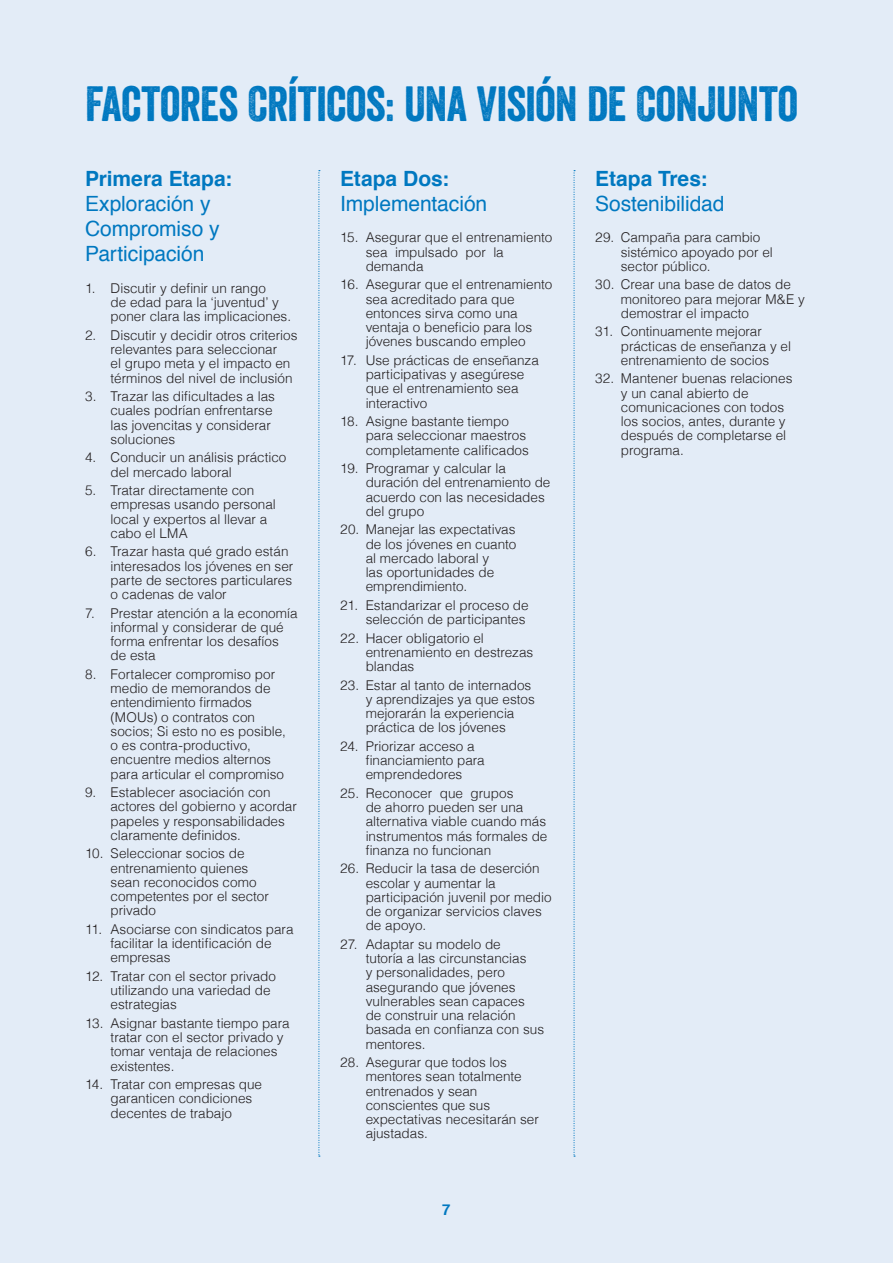
<style>
.page{position:relative;width:893px;height:1263px;background:#e3ecf7}
.page>*{position:absolute;margin:0;border:0;box-sizing:border-box;transform-origin:0 0}
.groot_koppe{font:48px "Veneer";letter-spacing:-.01em;color:#0078c0}
.BODYKOP1{font:21px/25.2px "Helvetica";letter-spacing:-.005em;color:#0078c0}
.body{font:700 15px "Helvetica";color:#0078c0}
.critical_factors_bod{font:300 13.5px/14.2px "Helvetica";color:#231f20}
.s1{font-weight:700}
</style>
<div class="page">
<svg style="left:318px;top:170px;width:2px;height:987px"></svg>
<svg style="left:573px;top:170px;width:2px;height:987px"></svg>
<p class="groot_koppe" style="left:85px;top:74px;width:715px">FACTORES CRÍTICOS: UNA VISIÓN DE CONJUNTO</p>
<p class="BODYKOP1" style="left:85px;top:166px;width:149px"><span class="s1">Primera Etapa:<br></span>Exploración y<br>Compromiso y<br>Participación</p>
<p class="critical_factors_bod" style="left:111px;top:280px;width:182px;text-indent:-26px">1. Discutir y definir un rango<br>de edad para la ‘juventud’ y poner clara las implicaciones.</p>
<p class="critical_factors_bod" style="left:111px;top:327px;width:188px;text-indent:-26px">2. Discutir y decidir otros criterios relevantes para seleccionar<br>el grupo meta y el impacto en términos del nivel de inclusión</p>
<p class="critical_factors_bod" style="left:111px;top:388px;width:166px;text-indent:-26px">3. Trazar las dificultades a las cuales podrían enfrentarse las jovencitas y considerar soluciones</p>
<p class="critical_factors_bod" style="left:111px;top:449px;width:177px;text-indent:-26px">4. Conducir un análisis práctico del mercado laboral</p>
<p class="critical_factors_bod" style="left:111px;top:482px;width:167px;text-indent:-26px">5. Tratar directamente con empresas usando personal local y expertos al llevar a cabo el LMA</p>
<p class="critical_factors_bod" style="left:111px;top:543px;width:184px;text-indent:-26px">6. Trazar hasta qué grado están interesados los jóvenes en ser parte de sectores particulares o cadenas de valor</p>
<p class="critical_factors_bod" style="left:111px;top:605px;width:188px;text-indent:-26px">7. Prestar atención a la economía informal y considerar de qué forma enfrentar los desafíos de esta</p>
<p class="critical_factors_bod" style="left:111px;top:666px;width:177px;text-indent:-26px">8. Fortalecer compromiso por medio de memorandos de entendimiento firmados (MOUs) o contratos con socios; Si esto no es posible, o es contra-productivo, encuentre medios alternos para articular el compromiso</p>
<p class="critical_factors_bod" style="left:111px;top:784px;width:188px;text-indent:-26px">9. Establecer asociación con actores del gobierno y acordar papeles y responsabilidades claramente definidos.</p>
<p class="critical_factors_bod" style="left:111px;top:845px;width:160px;text-indent:-26px">10. Seleccionar socios de entrenamiento quienes sean reconocidos como competentes por el sector privado</p>
<p class="critical_factors_bod" style="left:111px;top:921px;width:184px;text-indent:-26px">11. Asociarse con sindicatos para facilitar la identificación de empresas</p>
<p class="critical_factors_bod" style="left:111px;top:968px;width:167px;text-indent:-26px">12. Tratar con el sector privado utilizando una variedad de estrategias</p>
<p class="critical_factors_bod" style="left:111px;top:1015px;width:181px;text-indent:-26px">13. Asignar bastante tiempo para tratar con el sector privado y tomar ventaja de relaciones existentes.</p>
<p class="critical_factors_bod" style="left:111px;top:1076px;width:153px;text-indent:-26px">14. Tratar con empresas que garanticen condiciones decentes de trabajo</p>
<p class="BODYKOP1" style="left:340px;top:166px;width:149px"><span class="s1">Etapa Dos:<br></span>Implementación</p>
<p class="critical_factors_bod" style="left:366px;top:229px;width:188px;text-indent:-26px">15. Asegurar que el entrenamiento sea impulsado por la demanda</p>
<p class="critical_factors_bod" style="left:366px;top:276px;width:188px;text-indent:-26px">16. Asegurar que el entrenamiento sea acreditado para que entonces sirva como una ventaja o beneficio para los jóvenes buscando empleo</p>
<p class="critical_factors_bod" style="left:366px;top:352px;width:175px;text-indent:-26px">17. Use prácticas de enseñanza participativas y asegúrese que el entrenamiento sea interactivo</p>
<p class="critical_factors_bod" style="left:366px;top:413px;width:165px;text-indent:-26px">18. Asigne bastante tiempo para seleccionar maestros completamente calificados</p>
<p class="critical_factors_bod" style="left:366px;top:460px;width:186px;text-indent:-26px">19. Programar y calcular la duración del entrenamiento de acuerdo con las necesidades del grupo</p>
<p class="critical_factors_bod" style="left:366px;top:521px;width:152px;text-indent:-26px">20. Manejar las expectativas de los jóvenes en cuanto al mercado laboral y<br>las oportunidades de emprendimiento.</p>
<p class="critical_factors_bod" style="left:340px;top:597px;width:190px;text-align:right">21. Estandarizar el proceso de selección de participantes</p>
<p class="critical_factors_bod" style="left:366px;top:630px;width:169px;text-indent:-26px">22. Hacer obligatorio el entrenamiento en destrezas blandas</p>
<p class="critical_factors_bod" style="left:366px;top:677px;width:171px;text-indent:-26px">23. Estar al tanto de internados y aprendizajes ya que estos mejorarán la experiencia práctica de los jóvenes</p>
<p class="critical_factors_bod" style="left:366px;top:738px;width:121px;text-indent:-26px">24. Priorizar acceso a financiamiento para emprendedores</p>
<p class="critical_factors_bod" style="left:366px;top:785px;width:183px;text-indent:-26px">25. Reconocer que grupos<br>de ahorro pueden ser una alternativa viable cuando más instrumentos más formales de finanza no funcionan</p>
<p class="critical_factors_bod" style="left:366px;top:860px;width:187px;text-indent:-26px">26. Reducir la tasa de deserción escolar y aumentar la participación juvenil por medio de organizar servicios claves de apoyo.</p>
<p class="critical_factors_bod" style="left:366px;top:936px;width:180px;text-indent:-26px">27. Adaptar su modelo de<br>tutoría a las circunstancias<br>y personalidades, pero asegurando que jóvenes vulnerables sean capaces<br>de construir una relación basada en confianza con sus mentores.</p>
<p class="critical_factors_bod" style="left:366px;top:1054px;width:175px;text-indent:-26px">28. Asegurar que todos los mentores sean totalmente entrenados y sean conscientes que sus expectativas necesitarán ser ajustadas.</p>
<p class="body" style="left:442px;top:1198px;width:10px">7</p>
<p class="BODYKOP1" style="left:595px;top:166px;width:131px"><span class="s1">Etapa Tres:<br></span>Sostenibilidad</p>
<p class="critical_factors_bod" style="left:621px;top:229px;width:153px;text-indent:-26px">29. Campaña para cambio sistémico apoyado por el sector público.</p>
<p class="critical_factors_bod" style="left:621px;top:276px;width:186px;text-indent:-26px">30. Crear una base de datos de monitoreo para mejorar M&amp;E y demostrar el impacto</p>
<p class="critical_factors_bod" style="left:621px;top:323px;width:172px;text-indent:-26px">31. Continuamente mejorar prácticas de enseñanza y el entrenamiento de socios</p>
<p class="critical_factors_bod" style="left:621px;top:370px;width:173px;text-indent:-26px">32. Mantener buenas relaciones y un canal abierto de comunicaciones con todos los socios, antes, durante y después de completarse el programa.</p>
</div>
